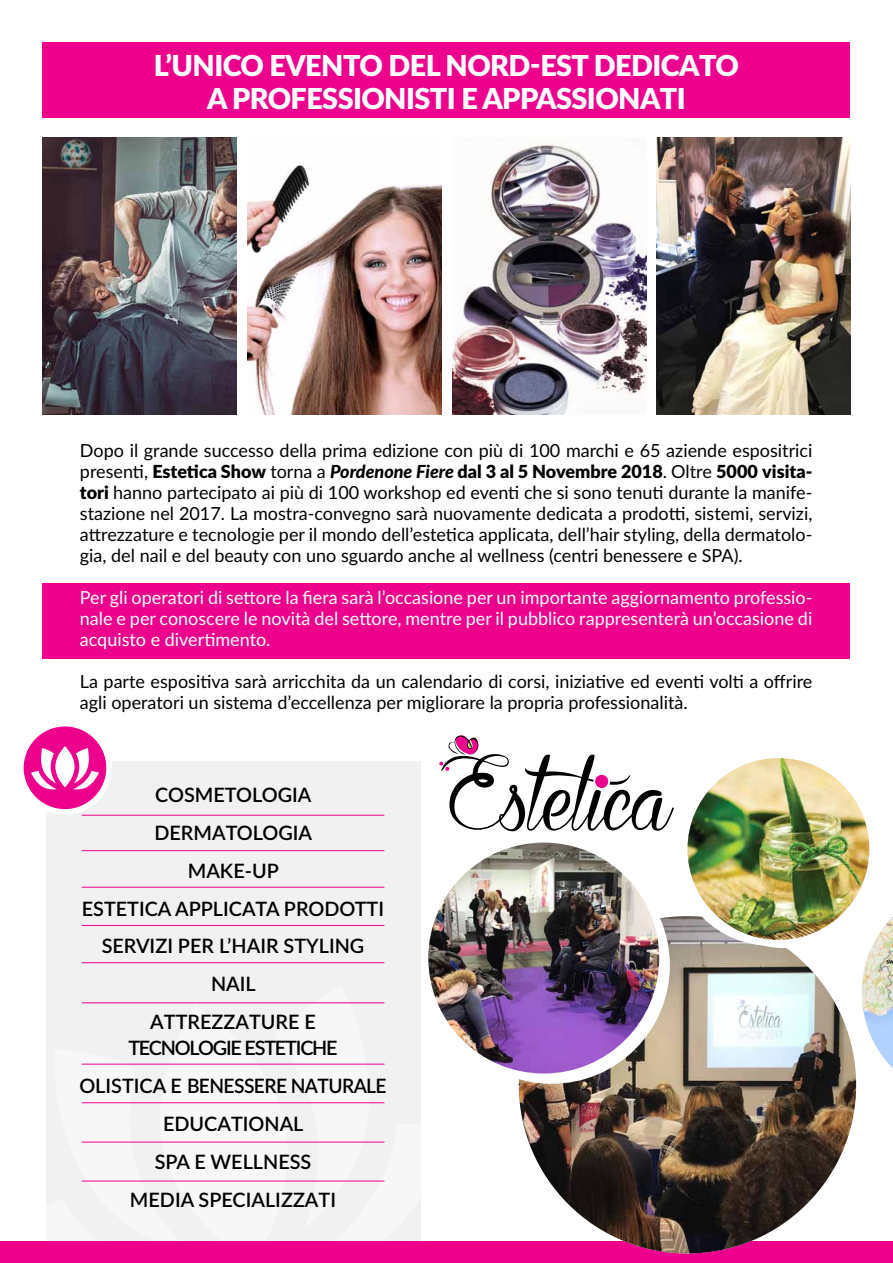
<style>
.page{position:relative;width:893px;height:1263px;background:#fff}
.page>*{position:absolute;margin:0;border:0;box-sizing:border-box;transform-origin:0 0}
.t1{font:900 28.8px/33px "Lato";letter-spacing:-.02em;color:#fff;text-align:center}
.t2{font:600 19.8px/37.8px "Lato";color:#000;text-align:center}
.t3{font:18px/21px "Lato";color:#000;text-align:justify}
.t4{font:18px/21px "Lato";color:#fff;text-align:justify}
.s1{font-weight:900}
.s2{font-weight:800;font-style:italic}
</style>
<div class="page">
<div style="left:46px;top:762px;width:374px;height:501px;background:#f1f1f2"></div>
<svg style="left:21px;top:724px;width:88px;height:88px;background:#ee239b"></svg>
<div style="left:18px;top:721px;width:94px;height:94px;border:6px solid #fff;border-radius:50%"></div>
<svg style="left:73px;top:748px;width:26px;height:41px"></svg>
<svg style="left:31px;top:748px;width:26px;height:41px"></svg>
<svg style="left:55px;top:746px;width:20px;height:41px"></svg>
<svg style="left:18px;top:985px;width:429px;height:257px"></svg>
<hr style="left:82px;top:815px;width:302px;height:1px;background:#ec008c">
<hr style="left:82px;top:850px;width:302px;height:1px;background:#ec008c">
<hr style="left:82px;top:887px;width:302px;height:1px;background:#ec008c">
<hr style="left:82px;top:925px;width:302px;height:1px;background:#ec008c">
<hr style="left:82px;top:962px;width:302px;height:1px;background:#ec008c">
<hr style="left:82px;top:1002px;width:302px;height:1px;background:#ec008c">
<hr style="left:82px;top:1064px;width:302px;height:1px;background:#ec008c">
<hr style="left:82px;top:1102px;width:302px;height:1px;background:#ec008c">
<hr style="left:82px;top:1141px;width:302px;height:1px;background:#ec008c">
<hr style="left:82px;top:1180px;width:302px;height:1px;background:#ec008c">
<div style="left:0;top:1242px;width:893px;height:21px;background:#ec008c"></div>
<div style="left:43px;top:43px;width:807px;height:75px;background:#ec008c"></div>
<img style="left:43px;top:138px;width:194px;height:277px">
<img style="left:248px;top:164px;width:194px;height:251px">
<img style="left:452px;top:142px;width:194px;height:273px">
<img style="left:656px;top:138px;width:194px;height:277px">
<div style="left:43px;top:583px;width:807px;height:75px;background:#ec008c"></div>
<img style="left:519px;top:916px;width:337px;height:337px;border-radius:169px">
<div style="left:433px;top:847px;width:237px;height:237px;background:#fff;border-radius:50%"></div>
<img style="left:428px;top:842px;width:231px;height:231px;border-radius:115px">
<div style="left:674px;top:752px;width:194px;height:194px;background:#fff;border-radius:50%"></div>
<div style="left:691px;top:762px;width:187px;height:186px;background:#fff;border-radius:50%"></div>
<img style="left:687px;top:758px;width:182px;height:182px;border-radius:91px">
<svg style="left:438px;top:735px;width:236px;height:96px"></svg>
<svg style="left:844px;top:876px;width:21px;height:231px"></svg>
<img style="left:862px;top:916px;width:31px;height:153px">
<h1 class="t1" style="left:154px;top:47px;width:586px">L’UNICO EVENTO DEL NORD-EST DEDICATO<br>A PROFESSIONISTI E APPASSIONATI</h1>
<p class="t3" style="left:80px;top:439px;width:734px">Dopo il grande successo della prima edizione con più di 100 marchi e 65 aziende espositrici presenti, <span class="s1">ESTETICA SHOW</span> torna a <span class="s2">Pordenone Fiere</span> <span class="s1">DAL 3 AL 5 NOVEMBRE 2018</span>. Oltre <span class="s1">5000 VISITA-TORI</span> hanno partecipato ai più di 100 workshop ed eventi che si sono tenuti durante la manife&shy;stazione nel 2017. La mostra-convegno sarà nuovamente dedicata a prodotti, sistemi, servizi, attrezzature e tecnologie per il mondo dell’estetica applicata, dell’hair styling, della dermatolo&shy;gia, del nail e del beauty con uno sguardo anche al wellness (centri benessere e SPA).</p>
<p class="t4" style="left:80px;top:586px;width:734px">Per gli operatori di settore la fiera sarà l’occasione per un importante aggiornamento professio&shy;nale e per conoscere le novità del settore, mentre per il pubblico rappresenterà un’occasione di acquisto e divertimento.</p>
<p class="t3" style="left:80px;top:670px;width:734px">La parte espositiva sarà arricchita da un calendario di corsi, iniziative ed eventi volti a offrire agli operatori un sistema d’eccellenza per migliorare la propria professionalità.</p>
<p class="t2" style="left:82px;top:775px;width:304px">COSMETOLOGIA<br>DERMATOLOGIA<br>MAKE-UP<br>ESTETICA APPLICATA PRODOTTI<br>SERVIZI PER L’HAIR STYLING<br>NAIL<br>ATTREZZATURE E</p>
<p class="t2" style="left:79px;top:1028px;width:309px">TECNOLOGIE ESTETICHE<br>OLISTICA E BENESSERE NATURALE<br>EDUCATIONAL<br>SPA E WELLNESS<br>MEDIA SPECIALIZZATI</p>
</div>
